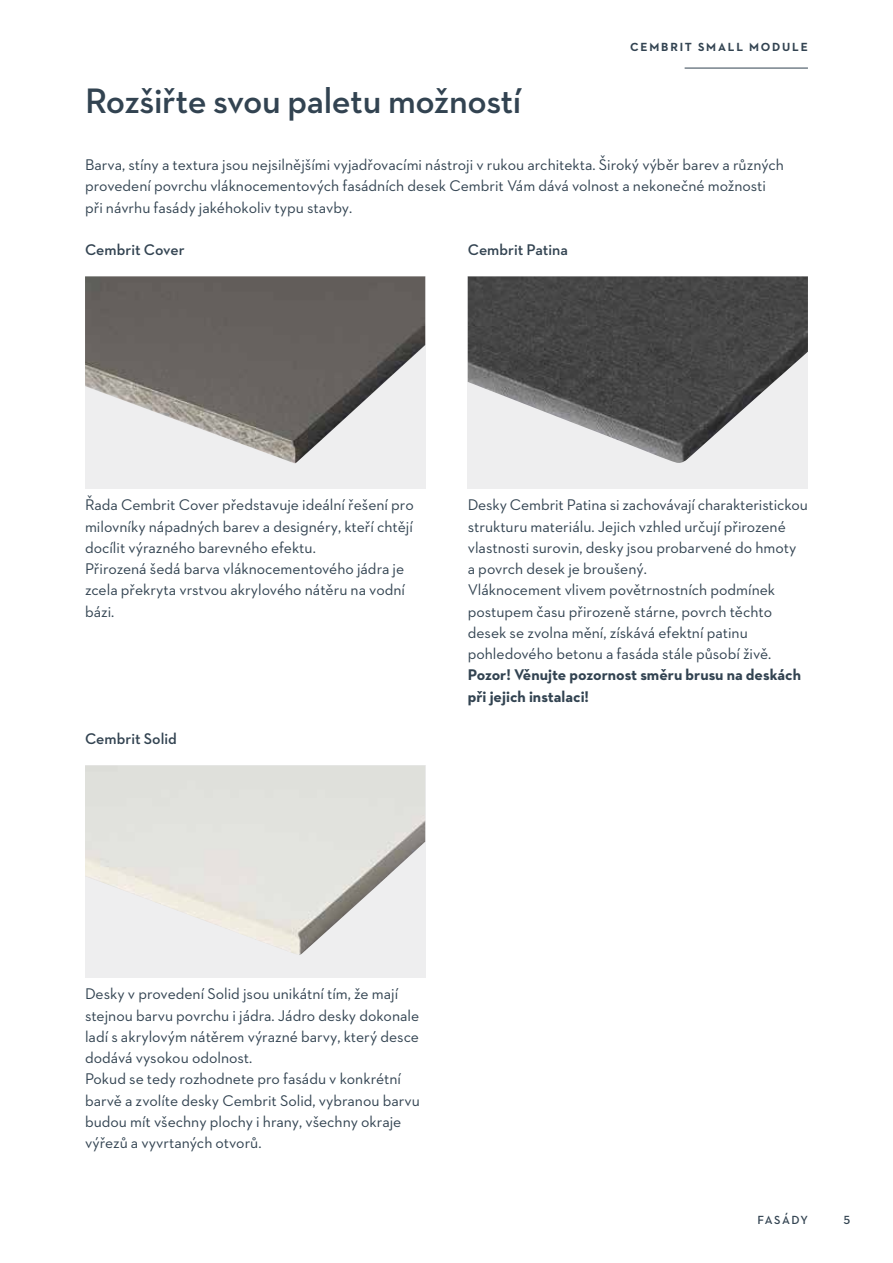
<style>
.page{position:relative;width:893px;height:1263px;background:#fff}
.page>*{position:absolute;margin:0;border:0;box-sizing:border-box;transform-origin:0 0}
.t1{font:600 36px "Neutraface 2 Text";letter-spacing:-.015em;color:#324351}
.t2{font:15.75px/21.3px "Neutraface 2 Text";color:#324351}
.t3{font:700 15.75px/21.3px "Neutraface 2 Text";color:#324351}
.t4{font:600 15.75px "Neutraface 2 Text";color:#324351}
.t5{font:700 12px "Neutraface 2 Text";letter-spacing:.15em;color:#324351}
.t6{font:600 12px "Neutraface 2 Text";letter-spacing:.11em;color:#324351}
</style>
<div class="page">
<div style="left:468px;top:276px;width:340px;height:213px;background:#eeeeef"></div>
<img style="left:468px;top:276px;width:340px;height:187px">
<div style="left:85px;top:276px;width:340px;height:213px;background:#eeeeef"></div>
<img style="left:85px;top:276px;width:340px;height:187px">
<div style="left:85px;top:765px;width:340px;height:213px;background:#eeeeef"></div>
<img style="left:85px;top:765px;width:340px;height:190px">
<hr style="left:685px;top:68px;width:123px;height:1px;background:#324351">
<h1 class="t1" style="left:85px;top:78px;width:438px">Rozšiřte svou paletu možností</h1>
<p class="t5" style="left:630px;top:39px;width:179px">CEMBRIT SMALL MODULE</p>
<p class="t2" style="left:85px;top:154px;width:700px">Barva, stíny a textura jsou nejsilnějšími vyjadřovacími nástroji v rukou architekta. Široký výběr barev a různých provedení povrchu vláknocementových fasádních desek Cembrit Vám dává volnost a nekonečné možnosti při návrhu fasády jakéhokoliv typu stavby.</p>
<p class="t4" style="left:85px;top:240px;width:101px">Cembrit Cover</p>
<p class="t4" style="left:468px;top:240px;width:102px">Cembrit Patina</p>
<p class="t2" style="left:85px;top:494px;width:330px">Řada Cembrit Cover představuje ideální řešení pro milovníky nápadných barev a designéry, kteří chtějí docílit výrazného barevného efektu.<br>Přirozená šedá barva vláknocementového jádra je zcela překryta vrstvou akrylového nátěru na vodní bázi.</p>
<p class="t4" style="left:85px;top:729px;width:93px">Cembrit Solid</p>
<p class="t2" style="left:468px;top:494px;width:342px">Desky Cembrit Patina si zachovávají charakteristickou strukturu materiálu. Jejich vzhled určují přirozené vlastnosti surovin, desky jsou probarvené do hmoty<br>a povrch desek je broušený.<br>Vláknocement vlivem povětrnostních podmínek postupem času přirozeně stárne, povrch těchto desek se zvolna mění, získává efektní patinu pohledového betonu a fasáda stále působí živě.</p>
<p class="t3" style="left:468px;top:664px;width:335px">Pozor! Věnujte pozornost směru brusu na deskách při jejich instalaci!</p>
<p class="t2" style="left:85px;top:983px;width:336px">Desky v provedení Solid jsou unikátní tím, že mají stejnou barvu povrchu i jádra. Jádro desky dokonale ladí s akrylovým nátěrem výrazné barvy, který desce dodává vysokou odolnost.<br>Pokud se tedy rozhodnete pro fasádu v konkrétní barvě a zvolíte desky Cembrit Solid, vybranou barvu budou mít všechny plochy i hrany, všechny okraje výřezů a vyvrtaných otvorů.</p>
<p class="t6" style="left:758px;top:1213px;width:52px">FASÁDY</p>
<p class="t6" style="left:843px;top:1213px;width:8px">5</p>
</div>
